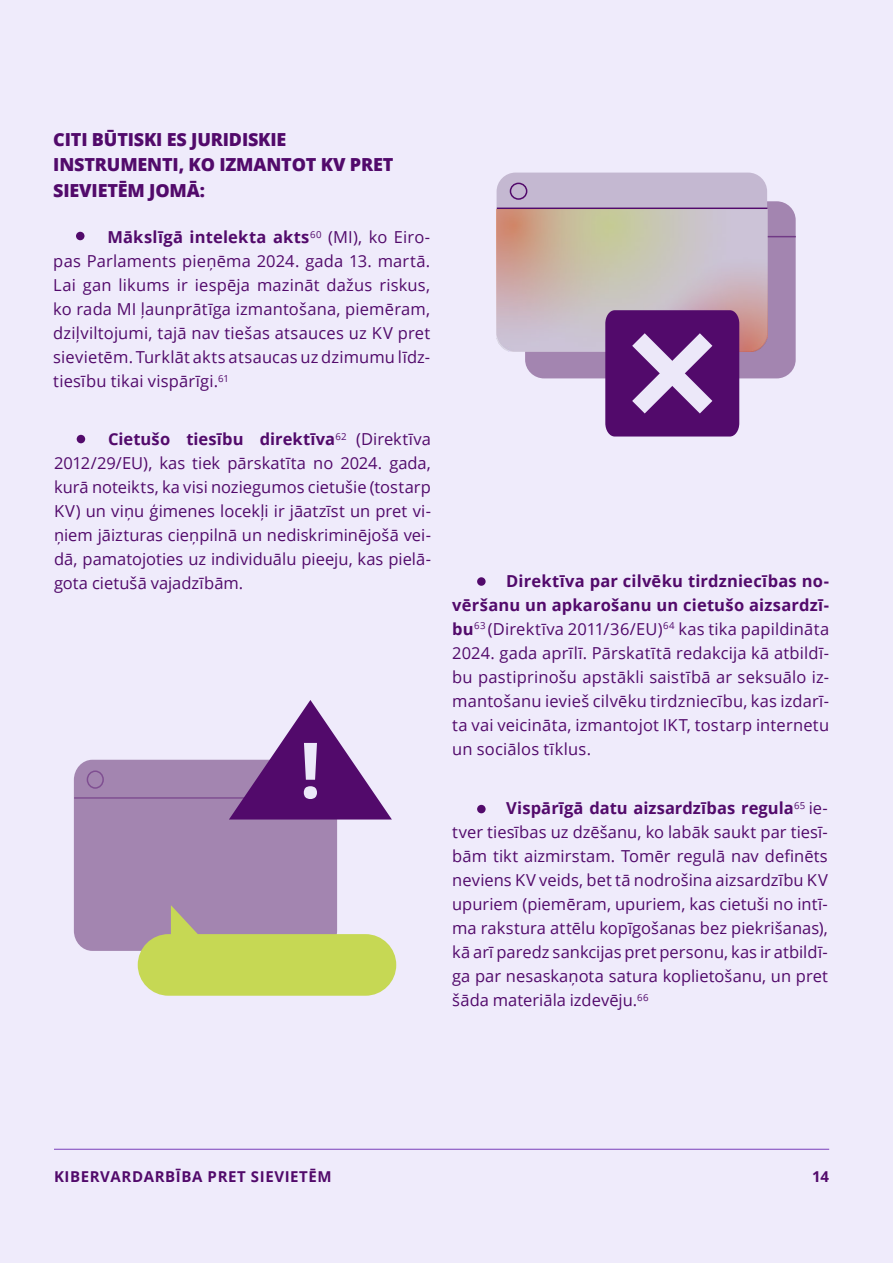
<style>
.page{position:relative;width:893px;height:1263px;background:#efebfb}
.page>*{position:absolute;margin:0;border:0;box-sizing:border-box;transform-origin:0 0}
.t1{font:800 18px/25.5px "Open Sans";letter-spacing:-.01em;color:#520a6b}
.t2{font:16.5px/24px "Open Sans";letter-spacing:.01em;color:#520a6b;text-align:justify}
.t3{font:700 15px "Open Sans";letter-spacing:.04em;color:#520a6b}
.s1{font-weight:700}
</style>
<div class="page">
<hr style="left:54px;top:1149px;width:775px;height:1px;background:#7a3eba">
<div style="left:76px;top:232px;width:9px;height:8px;background:#520a6b;border-radius:50%"></div>
<div style="left:77px;top:435px;width:8px;height:8px;background:#520a6b;border-radius:50%"></div>
<div style="left:477px;top:577px;width:9px;height:9px;background:#520a6b;border-radius:50%"></div>
<div style="left:477px;top:805px;width:9px;height:8px;background:#520a6b;border-radius:50%"></div>
<div style="left:525px;top:201px;width:271px;height:177px;background:#a385b0;border-radius:19px"></div>
<div style="left:497px;top:173px;width:270px;height:179px;background:#c4b8d1;border-radius:19px"></div>
<svg style="left:496px;top:182px;width:300px;height:56px"></svg>
<div style="left:74px;top:760px;width:263px;height:191px;background:#a385b0;border-radius:19px"></div>
<img style="left:497px;top:209px;width:270px;height:143px">
<svg style="left:605px;top:310px;width:134px;height:126px;background:#6f3486"></svg>
<svg style="left:73px;top:700px;width:319px;height:119px"></svg>
<div style="left:138px;top:934px;width:258px;height:62px;background:#c6d854;border-radius:31px"></div>
<svg style="left:171px;top:905px;width:27px;height:29px"></svg>
<p class="t1" style="left:53px;top:125px;width:342px">CITI BŪTISKI ES JURIDISKIE<br>INSTRUMENTI, KO IZMANTOT KV PRET<br>SIEVIETĒM JOMĀ:</p>
<p class="t2" style="left:53px;top:225px;width:378px;text-indent:54px"><span class="s1">Mākslīgā intelekta akts</span><sup>60</sup> (MI), ko Eiro&shy;pas Parlaments pieņēma 2024. gada 13. martā.<br>Lai gan likums ir iespēja mazināt dažus riskus, ko rada MI ļaunprātīga izmantošana, piemēram, dziļviltojumi, tajā nav tiešas atsauces uz KV pret sievietēm. Turklāt akts atsaucas uz dzimumu līdz&shy;tiesību tikai vispārīgi.<sup>61</sup></p>
<p class="t2" style="left:54px;top:427px;width:378px;text-indent:54px"><span class="s1">Cietušo tiesību direktīva</span><sup>62</sup> (Direktīva 2012/29/EU), kas tiek pārskatīta no 2024. gada, kurā noteikts, ka visi noziegumos cietušie (tostarp KV) un viņu ģimenes locekļi ir jāatzīst un pret vi&shy;ņiem jāizturas cieņpilnā un nediskriminējošā vei&shy;dā, pamatojoties uz individuālu pieeju, kas pielā&shy;gota cietušā vajadzībām.</p>
<p class="t2" style="left:452px;top:568px;width:378px;text-indent:54px"><span class="s1">Direktīva par cilvēku tirdzniecības no&shy;vēršanu un apkarošanu un cietušo aizsardzī&shy;bu</span><sup>63</sup> (Direktīva 2011/36/EU)<sup>64</sup> kas tika papildināta 2024. gada aprīlī. Pārskatītā redakcija kā atbildī&shy;bu pastiprinošu apstākli saistībā ar seksuālo iz&shy;mantošanu ievieš cilvēku tirdzniecību, kas izdarī&shy;ta vai veicināta, izmantojot IKT, tostarp internetu un sociālos tīklus.</p>
<p class="t2" style="left:452px;top:796px;width:377px;text-indent:54px"><span class="s1">Vispārīgā datu aizsardzības regula</span><sup>65</sup> ie&shy;tver tiesības uz dzēšanu, ko labāk saukt par tiesī&shy;bām tikt aizmirstam. Tomēr regulā nav definēts neviens KV veids, bet tā nodrošina aizsardzību KV upuriem (piemēram, upuriem, kas cietuši no intī&shy;ma rakstura attēlu kopīgošanas bez piekrišanas), kā arī paredz sankcijas pret personu, kas ir atbildī&shy;ga par nesaskaņota satura koplietošanu, un pret šāda materiāla izdevēju.<sup>66</sup></p>
<p class="t3" style="left:54px;top:1166px;width:279px">KIBERVARDARBĪBA PRET SIEVIETĒM</p>
<p class="t3" style="left:812px;top:1166px;width:19px">14</p>
</div>
